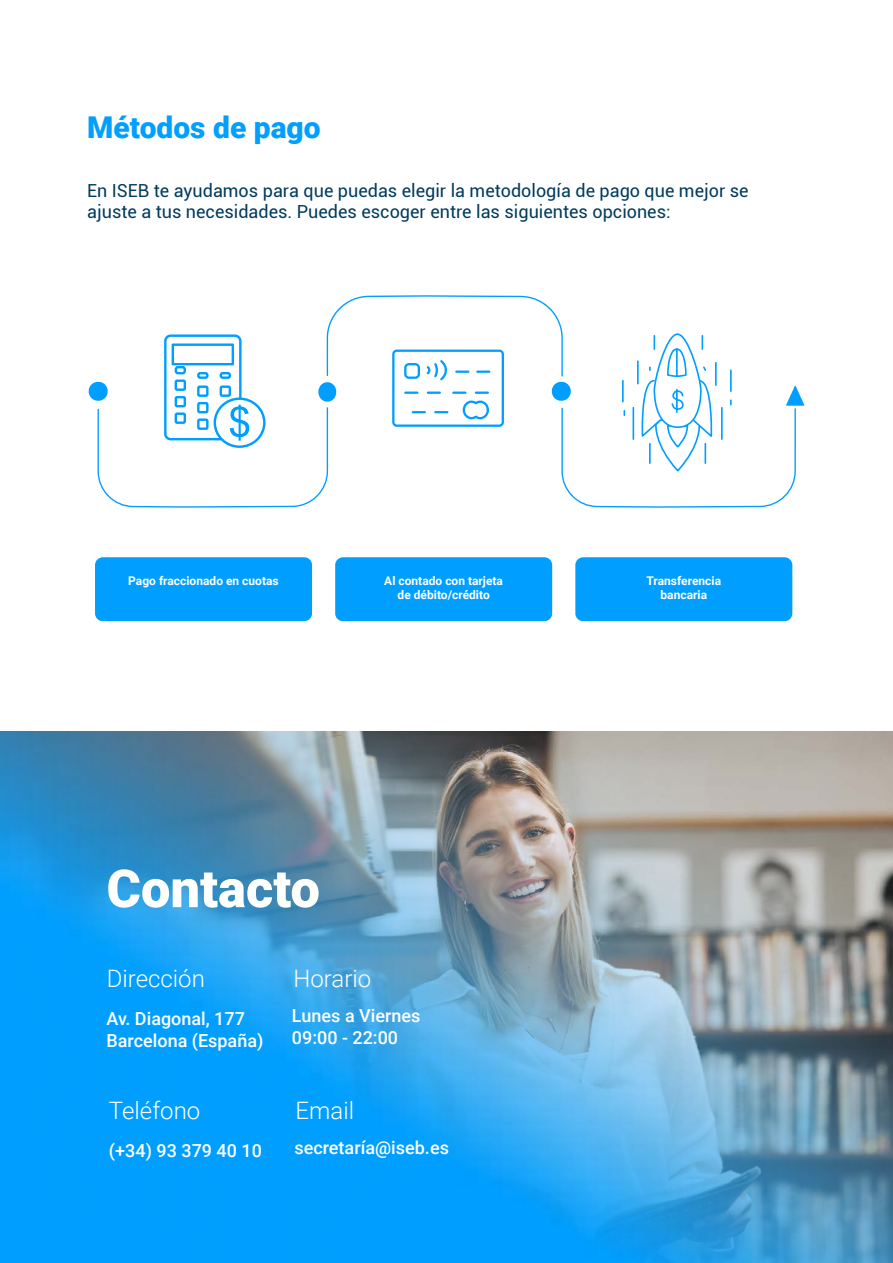
<style>
.page{position:relative;width:893px;height:1263px;background:#fff}
.page>*{position:absolute;margin:0;border:0;box-sizing:border-box;transform-origin:0 0}
.t1{font:900 52.5px "Roboto";color:#fff}
.t2{font:900 30px "Roboto";color:#019fff}
.t3{font:300 24px "Roboto";color:#fff}
.t4{font:18px/21.6px "Roboto";color:#003b5f}
.t5{font:500 18px/21.6px "Roboto";color:#fff}
.t6{font:700 12px/14.4px "Roboto";color:#fff;text-align:center}
</style>
<div class="page">
<img style="left:0;top:731px;width:893px;height:532px">
<svg style="left:97px;top:295px;width:699px;height:213px"></svg>
<svg style="left:317px;top:381px;width:20px;height:22px"></svg>
<svg style="left:551px;top:381px;width:21px;height:21px"></svg>
<svg style="left:88px;top:381px;width:21px;height:21px"></svg>
<svg style="left:786px;top:386px;width:18px;height:20px"></svg>
<svg style="left:621px;top:333px;width:111px;height:140px"></svg>
<div style="left:393px;top:351px;width:110px;height:75px;background:#fff;border-radius:3px"></div>
<div style="left:392px;top:349px;width:112px;height:78px;border:2px solid #009eff;border-radius:3px"></div>
<svg style="left:404px;top:360px;width:87px;height:60px"></svg>
<div style="left:165px;top:336px;width:75px;height:103px;background:#fff;border-radius:5px"></div>
<div style="left:164px;top:334px;width:78px;height:106px;border:2px solid #009eff;border-radius:5px"></div>
<div style="left:172px;top:343px;width:62px;height:22px;background:#fff;border:2px solid #009eff"></div>
<div style="left:175px;top:379px;width:11px;height:12px;border:2px solid #009eff"></div>
<div style="left:197px;top:385px;width:12px;height:12px;border:2px solid #009eff"></div>
<div style="left:220px;top:385px;width:11px;height:12px;border:2px solid #009eff"></div>
<div style="left:175px;top:396px;width:11px;height:11px;border:2px solid #009eff"></div>
<div style="left:197px;top:402px;width:12px;height:11px;border:2px solid #009eff"></div>
<div style="left:175px;top:412px;width:11px;height:12px;border:2px solid #009eff"></div>
<div style="left:197px;top:418px;width:12px;height:12px;border:2px solid #009eff"></div>
<div style="left:175px;top:366px;width:11px;height:8px;border:2px solid #009eff;border-radius:2px"></div>
<div style="left:197px;top:372px;width:12px;height:7px;border:2px solid #009eff;border-radius:2px"></div>
<div style="left:220px;top:372px;width:11px;height:7px;border:2px solid #009eff;border-radius:2px"></div>
<svg style="left:215px;top:399px;width:49px;height:48px"></svg>
<div style="left:214px;top:397px;width:52px;height:51px;border:2px solid #009eff;border-radius:50%"></div>
<svg style="left:230px;top:405px;width:19px;height:36px"></svg>
<div style="left:95px;top:557px;width:217px;height:64px;background:#009eff;border-radius:8px"></div>
<div style="left:335px;top:557px;width:217px;height:64px;background:#009eff;border-radius:8px"></div>
<div style="left:575px;top:557px;width:217px;height:64px;background:#009eff;border-radius:8px"></div>
<h2 class="t2" style="left:87px;top:106px;width:235px">Métodos de pago</h2>
<p class="t4" style="left:87px;top:179px;width:663px">En ISEB te ayudamos para que puedas elegir la metodología de pago que mejor se ajuste a tus necesidades. Puedes escoger entre las siguientes opciones:</p>
<p class="t6" style="left:128px;top:573px;width:152px">Pago fraccionado en cuotas</p>
<p class="t6" style="left:384px;top:573px;width:120px">Al contado con tarjeta de débito/crédito</p>
<p class="t6" style="left:647px;top:573px;width:76px">Transferencia bancaria</p>
<h1 class="t1" style="left:106px;top:852px;width:215px">Contacto</h1>
<h3 class="t3" style="left:107px;top:961px;width:100px">Dirección</h3>
<h3 class="t3" style="left:293px;top:961px;width:79px">Horario</h3>
<p class="t5" style="left:106px;top:1007px;width:158px">Av. Diagonal, 177<br>Barcelona (España)</p>
<p class="t5" style="left:292px;top:1004px;width:130px">Lunes a Viernes<br>09:00 - 22:00</p>
<h3 class="t3" style="left:109px;top:1094px;width:93px">Teléfono</h3>
<h3 class="t3" style="left:296px;top:1094px;width:60px">Email</h3>
<p class="t5" style="left:109px;top:1139px;width:155px">(+34) 93 379 40 10</p>
<p class="t5" style="left:294px;top:1136px;width:156px">secretaría@iseb.es</p>
</div>
